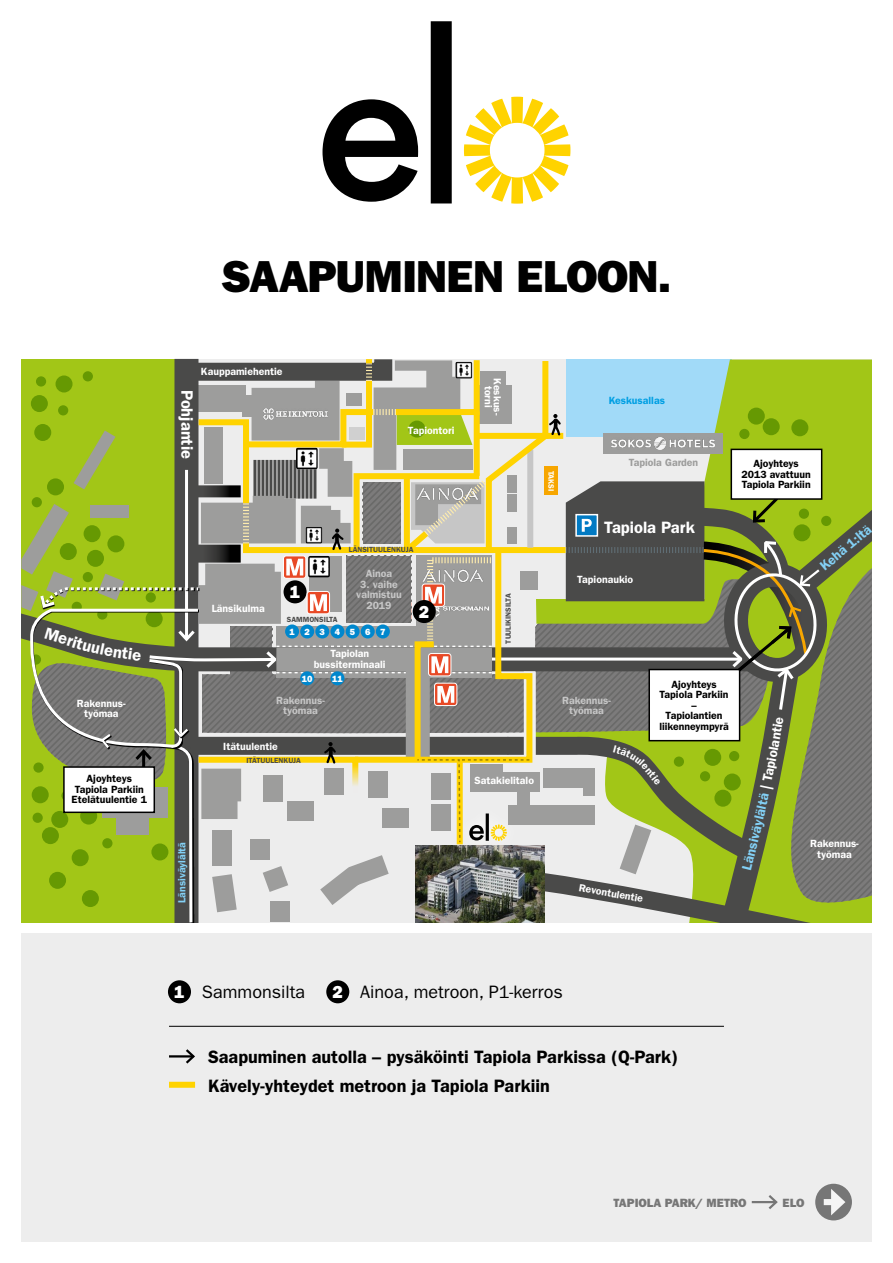
<style>
.page{position:relative;width:893px;height:1263px;background:#fff}
.page>*{position:absolute;margin:0;border:0;box-sizing:border-box;transform-origin:0 0}
.www_ots{font:45px "ITC Franklin Gothic Std Hvy";letter-spacing:-.02em;color:#000}
.t1{font:600 18px "ITC Franklin Gothic Std";color:#000}
.t2{font:18px "ITC Franklin Gothic Std";color:#000}
.www_ots-2{font:17.55px "ITC Franklin Gothic Std Hvy";color:#fff}
.t3{font:600 16.5px "ITC Franklin Gothic Std";color:#fff}
.t4{font:600 13.5px "ITC Franklin Gothic Std";color:#83d0f5}
.t5{font:600 13.5px "ITC Franklin Gothic Std";color:#fff}
.t6{font:12px "ITC Franklin Gothic Std Hvy";color:#000}
.t7{font:600 10.5px/10.5px "ITC Franklin Gothic Std";color:#fff;text-align:center}
.t8{font:600 10.5px/10.5px "ITC Franklin Gothic Std";color:#000;text-align:center}
.t9{font:600 10.5px/10.5px "ITC Franklin Gothic Std";color:#c6c6c6;text-align:center}
.t10{font:600 10.5px "ITC Franklin Gothic Std";color:#9d9d9c}
.t11{font:600 10.5px "ITC Franklin Gothic Std";color:#83d0f5}
.t12{font:600 10.5px "ITC Franklin Gothic Std";color:#009fe3}
.www_ots-3{font:9px "ITC Franklin Gothic Std Hvy";color:#fff}
.t13{font:600 7.8px "ITC Franklin Gothic Std";color:#fff}
.t14{font:600 7.5px "ITC Franklin Gothic Std";color:#4a4a49}
</style>
<div class="page">
<div style="left:21px;top:933px;width:851px;height:309px;background:#ededed"></div>
<svg style="left:464px;top:97px;width:106px;height:107px"></svg>
<svg style="left:322px;top:21px;width:130px;height:182px"></svg>
<div style="left:168px;top:980px;width:23px;height:23px;background:#000;border-radius:50%"></div>
<div style="left:326px;top:980px;width:23px;height:23px;background:#000;border-radius:50%"></div>
<hr style="left:169px;top:1055px;width:24px;height:2px;background:#000">
<svg style="left:183px;top:1049px;width:12px;height:15px"></svg>
<div style="left:169px;top:1082px;width:26px;height:6px;background:#ffd300"></div>
<hr style="left:169px;top:1026px;width:555px;height:1px;background:#000">
<svg style="left:751px;top:1183px;width:101px;height:38px"></svg>
<hr style="left:752px;top:1201px;width:24px;height:2px;background:#000">
<svg style="left:766px;top:1192px;width:13px;height:19px"></svg>
<svg style="left:21px;top:359px;width:851px;height:564px;background:#9ea776"></svg>
<p class="www_ots" style="left:222px;top:250px;width:451px">SAAPUMINEN ELOON.</p>
<p class="t3" style="left:197px;top:390px;width:71px;rotate:90deg">Pohjantie</p>
<p class="t7" style="left:201px;top:366px;width:83px">Kauppamiehentie</p>
<p class="t7" style="left:408px;top:425px;width:48px">Tapiontori</p>
<p class="t7" style="left:502px;top:378px;width:38px;line-height:9px;rotate:90deg">Keskus&shy;torni</p>
<p class="t13" style="left:556px;top:470px;width:22px;rotate:90deg">TAKSI</p>
<p class="t12" style="left:609px;top:394px;width:58px">Keskusallas</p>
<p class="t10" style="left:629px;top:456px;width:71px">Tapiola Garden</p>
<p class="t8" style="left:741px;top:459px;width:71px">Ajoyhteys<br>2013 avattuun<br>Tapiola Parkiin</p>
<h3 class="t3" style="left:48px;top:623px;width:41px;rotate:17deg">Mer t</h3>
<p class="t7" style="left:212px;top:603px;width:55px">Länsikulma</p>
<p class="www_ots-2" style="left:290px;top:581px;width:12px">1</p>
<p class="t14" style="left:287px;top:615px;width:52px">SAMMONSILTA</p>
<p class="t14" style="left:349px;top:545px;width:66px">LÄNSITUULENKUJA</p>
<p class="t9" style="left:366px;top:568px;width:28px">Ainoa</p>
<p class="t9" style="left:356px;top:579px;width:47px">3. vaihe valmistuu<br>2019</p>
<p class="www_ots-2" style="left:419px;top:601px;width:12px">2</p>
<p class="www_ots-3" style="left:289px;top:626px;width:7px">1</p>
<p class="www_ots-3" style="left:304px;top:626px;width:7px">2</p>
<p class="www_ots-3" style="left:350px;top:626px;width:7px">5</p>
<p class="www_ots-3" style="left:365px;top:626px;width:7px">6</p>
<p class="www_ots-3" style="left:380px;top:626px;width:7px">7</p>
<p class="t7" style="left:314px;top:649px;width:73px">Tapiolan bussiterminaali</p>
<p class="www_ots-3" style="left:320px;top:626px;width:7px">3</p>
<p class="www_ots-3" style="left:335px;top:626px;width:7px">4</p>
<p class="t14" style="left:504px;top:643px;width:52px;rotate:-90deg">TUULIKINSILTA</p>
<p class="t3" style="left:604px;top:517px;width:92px">Tapiola Park</p>
<p class="t4" style="left:817px;top:561px;width:64px;rotate:-40deg">Kehä 1:ltä</p>
<p class="t7" style="left:577px;top:575px;width:58px">Tapionaukio</p>
<p class="t7" style="left:77px;top:698px;width:50px">Rakennus&shy;työmaa</p>
<p class="t8" style="left:72px;top:773px;width:77px">Ajoyhteys<br>Tapiola Parkiin<br>Etelätuulentie 1</p>
<p class="t11" style="left:176px;top:903px;width:62px;rotate:-90deg">Länsiväylältä</p>
<p class="www_ots-3" style="left:302px;top:673px;width:12px">10</p>
<p class="www_ots-3" style="left:332px;top:673px;width:12px">11</p>
<p class="t9" style="left:276px;top:695px;width:50px">Rakennus&shy;työmaa</p>
<p class="t7" style="left:223px;top:741px;width:56px">Itätuulentie</p>
<p class="t14" style="left:246px;top:756px;width:56px">ITÄTUULENKUJA</p>
<p class="t7" style="left:475px;top:775px;width:61px">Satakielitalo</p>
<p class="t9" style="left:562px;top:695px;width:50px">Rakennus&shy;työmaa</p>
<p class="t7" style="left:580px;top:882px;width:66px;rotate:10deg">Revontulentie</p>
<p class="t8" style="left:660px;top:679px;width:71px">Ajoyhteys<br>Tapiola Parkiin</p>
<p class="t8" style="left:659px;top:700px;width:71px">–<br>Tapiolantien liikenneympyrä</p>
<p class="t5" style="left:766px;top:745px;width:32px;rotate:-80deg">antie</p>
<p class="t5" style="left:759px;top:780px;width:37px;rotate:-79deg">Tapiol</p>
<p class="t4" style="left:748px;top:831px;width:34px;rotate:-77deg">äylält</p>
<p class="t4" style="left:739px;top:867px;width:40px;rotate:-76deg">Länsiv</p>
<p class="t7" style="left:810px;top:838px;width:50px">Rakennus&shy;työmaa</p>
<p class="www_ots-2" style="left:174px;top:981px;width:12px">1</p>
<p class="t2" style="left:202px;top:982px;width:105px">Sammonsilta</p>
<p class="www_ots-2" style="left:333px;top:981px;width:12px">2</p>
<p class="t2" style="left:360px;top:982px;width:204px">Ainoa, metroon, P1-kerros</p>
<p class="t1" style="left:208px;top:1046px;width:472px">Saapuminen autolla – pysäköinti Tapiola Parkissa (Q-Park)</p>
<p class="t1" style="left:208px;top:1075px;width:343px">Kävely-yhteydet metroon ja Tapiola Parkiin</p>
<p class="t6" style="left:614px;top:1195px;width:134px">TAPIOLA PARK/ METRO</p>
<p class="t6" style="left:782px;top:1195px;width:24px">ELO</p>
</div>
